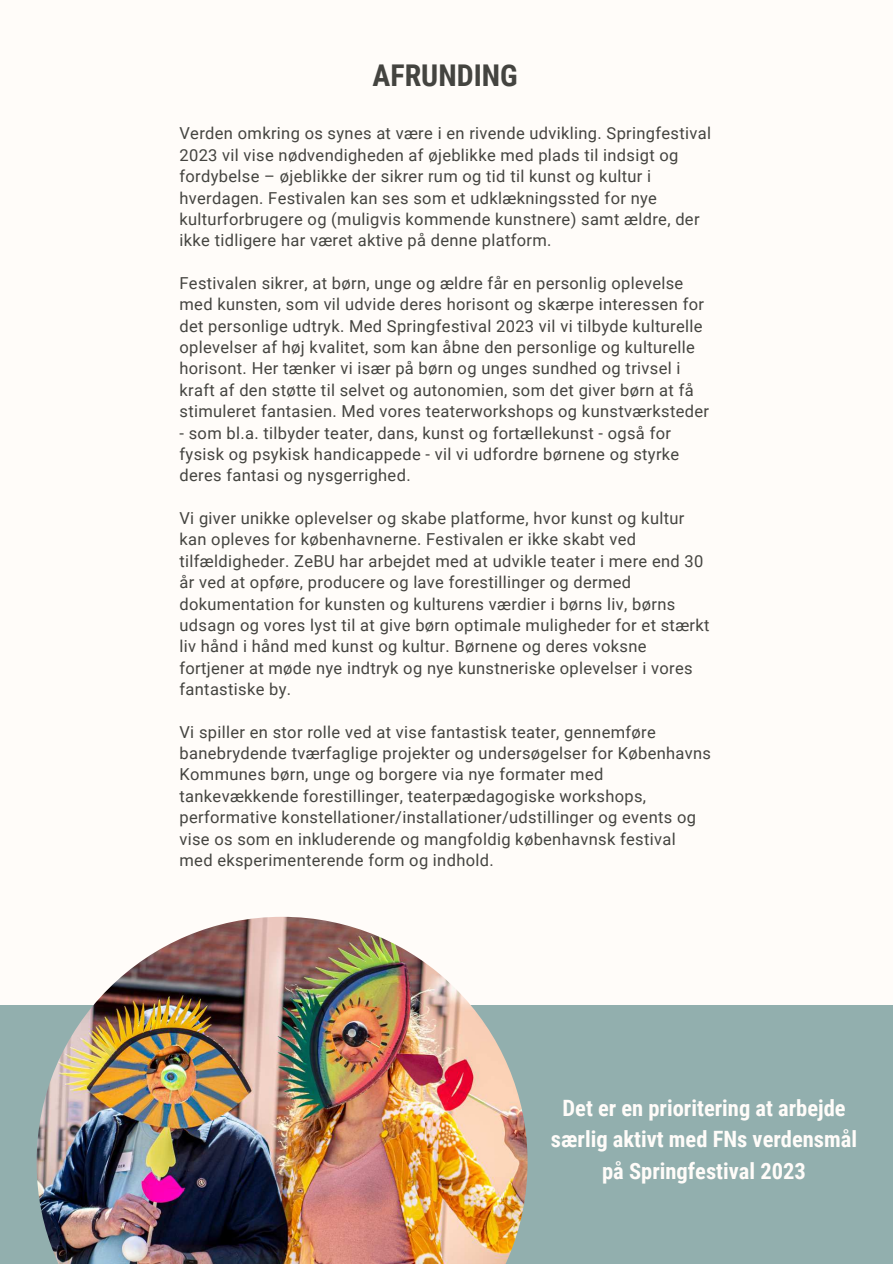
<style>
.page{position:relative;width:893px;height:1264px;background:#fff}
.page>*{position:absolute;margin:0;border:0;box-sizing:border-box;transform-origin:0 0}
.t1{font:700 30px "Roboto Condensed";color:#444440}
.t2{font:700 22.5px/31.5px "Roboto Condensed";color:#fffcf9;text-align:center}
.t3{font:16.5px/21.3px "Roboto";letter-spacing:.02em;color:#444440}
</style>
<div class="page">
<div style="left:0;top:0;width:892px;height:1262px;background:#fffcf9"></div>
<div style="left:0;top:1005px;width:892px;height:258px;background:#92afae"></div>
<img style="left:37px;top:916px;width:490px;height:347px">
<h1 class="t1" style="left:372px;top:54px;width:147px">AFRUNDING</h1>
<p class="t3" style="left:179px;top:122px;width:533px">Verden omkring os synes at være i en rivende udvikling. Springfestival 2023 vil vise nødvendigheden af øjeblikke med plads til indsigt og fordybelse – øjeblikke der sikrer rum og tid til kunst og kultur i hverdagen. Festivalen kan ses som et udklækningssted for nye kulturforbrugere og (muligvis kommende kunstnere) samt ældre, der ikke tidligere har været aktive på denne platform.</p>
<p class="t3" style="left:179px;top:272px;width:531px">Festivalen sikrer, at børn, unge og ældre får en personlig oplevelse med kunsten, som vil udvide deres horisont og skærpe interessen for det personlige udtryk. Med Springfestival 2023 vil vi tilbyde kulturelle oplevelser af høj kvalitet, som kan åbne den personlige og kulturelle horisont. Her tænker vi især på børn og unges sundhed og trivsel i kraft af den støtte til selvet og autonomien, som det giver børn at få stimuleret fantasien. Med vores teaterworkshops og kunstværksteder</p>
<p class="t3" style="left:179px;top:421px;width:501px">- som bl.a. tilbyder teater, dans, kunst og fortællekunst - også for fysisk og psykisk handicappede - vil vi udfordre børnene og styrke deres fantasi og nysgerrighed.</p>
<p class="t3" style="left:179px;top:507px;width:531px">Vi giver unikke oplevelser og skabe platforme, hvor kunst og kultur kan opleves for københavnerne. Festivalen er ikke skabt ved tilfældigheder. ZeBU har arbejdet med at udvikle teater i mere end 30 år ved at opføre, producere og lave forestillinger og dermed dokumentation for kunsten og kulturens værdier i børns liv, børns udsagn og vores lyst til at give børn optimale muligheder for et stærkt liv hånd i hånd med kunst og kultur. Børnene og deres voksne fortjener at møde nye indtryk og nye kunstneriske oplevelser i vores fantastiske by.</p>
<p class="t3" style="left:179px;top:720px;width:533px">Vi spiller en stor rolle ved at vise fantastisk teater, gennemføre banebrydende tværfaglige projekter og undersøgelser for Københavns Kommunes børn, unge og borgere via nye formater med tankevækkende forestillinger, teaterpædagogiske workshops, performative konstellationer/installationer/udstillinger og events og vise os som en inkluderende og mangfoldig københavnsk festival med eksperimenterende form og indhold.</p>
<h2 class="t2" style="left:551px;top:1091px;width:307px">Det er en prioritering at arbejde særlig aktivt med FNs verdensmål på Springfestival 2023</h2>
</div>
